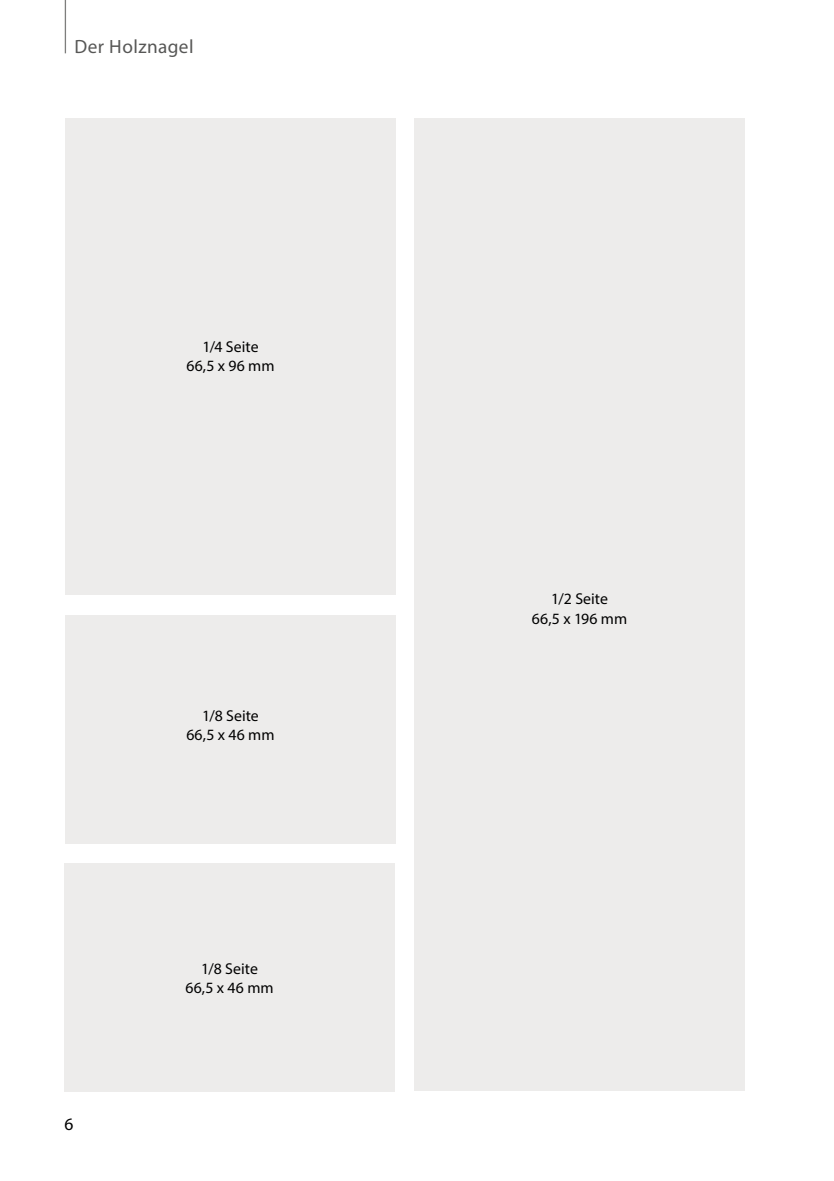
<style>
.page{position:relative;width:834px;height:1181px;background:#fff}
.page>*{position:absolute;margin:0;border:0;box-sizing:border-box;transform-origin:0 0}
.t1{font:19.25px "Myriad Pro";letter-spacing:.025em;color:#575756}
.t2{font:17.5px "Myriad Pro";color:#000}
.t3{font:15.75px/19.4px "Myriad Pro";letter-spacing:.005em;color:#000;text-align:center}
</style>
<div class="page">
<hr style="left:65px;top:0;width:1px;height:53px;background:#7e7e7d">
<div style="left:64px;top:863px;width:330px;height:228px;background:#edeceb"></div>
<div style="left:65px;top:615px;width:330px;height:228px;background:#edeceb"></div>
<div style="left:65px;top:119px;width:330px;height:476px;background:#edeceb"></div>
<div style="left:414px;top:119px;width:330px;height:972px;background:#edeceb"></div>
<p class="t1" style="left:74px;top:35px;width:121px">Der Holznagel</p>
<p class="t3" style="left:186px;top:336px;width:90px">1/4 Seite<br>66,5 x 96 mm</p>
<p class="t3" style="left:186px;top:706px;width:90px">1/8 Seite<br>66,5 x 46 mm</p>
<p class="t2" style="left:64px;top:1113px;width:10px">6</p>
<p class="t3" style="left:185px;top:958px;width:90px">1/8 Seite<br>66,5 x 46 mm</p>
<p class="t3" style="left:532px;top:589px;width:97px">1/2 Seite<br>66,5 x 196 mm</p>
</div>
